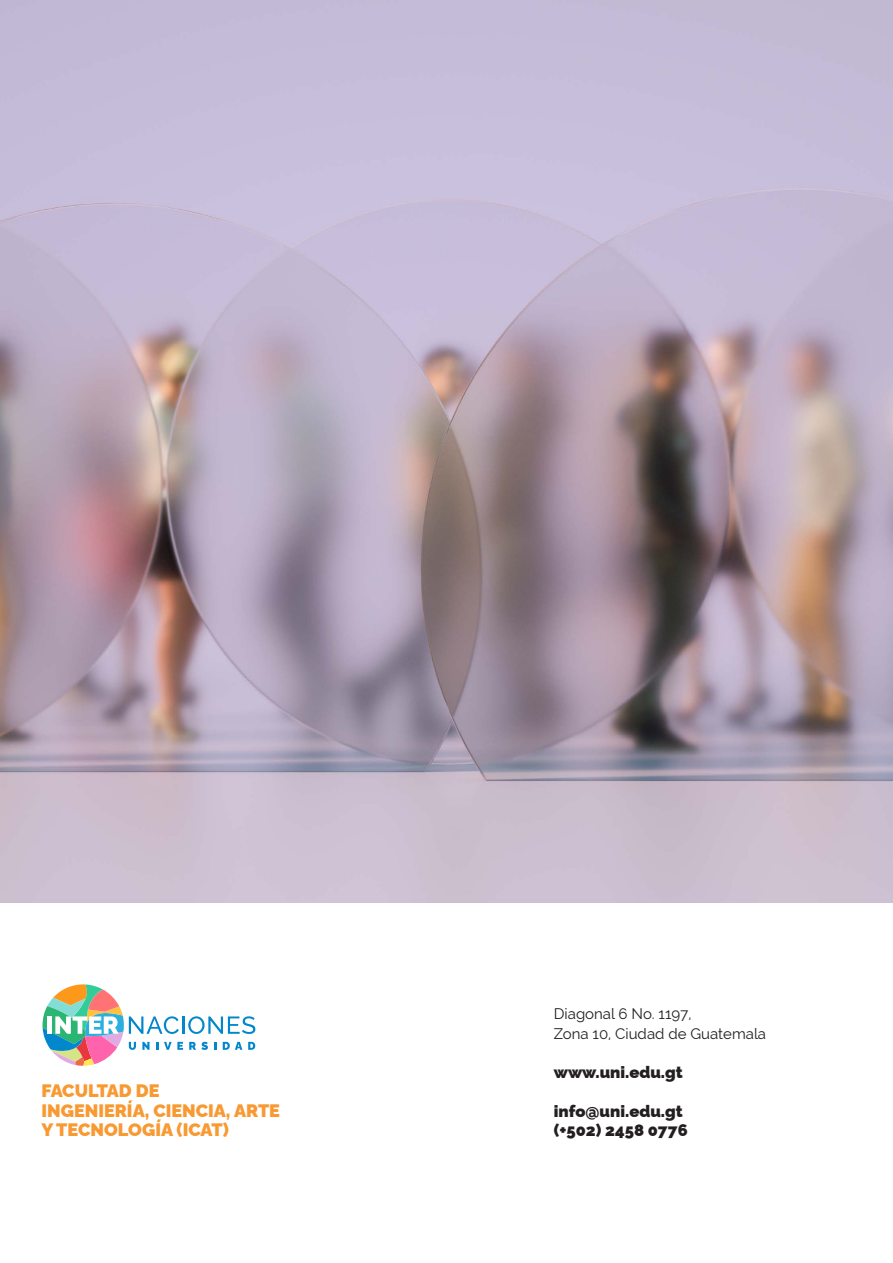
<style>
.page{position:relative;width:893px;height:1263px;background:#fff}
.page>*{position:absolute;margin:0;border:0;box-sizing:border-box;transform-origin:0 0}
.t1{font:900 18px/19.5px "Raleway";color:#f89931}
.t2{font:900 16.5px/19.5px "Raleway";color:#231f20}
.t3{font:15px/19.5px "Raleway";color:#231f20}
</style>
<div class="page">
<img style="left:0;top:0;width:893px;height:902px">
<svg style="left:43px;top:984px;width:212px;height:82px"></svg>
<p class="t1" style="left:41px;top:1080px;width:240px">FACULTAD DE<br>INGENIERÍA, CIENCIA, ARTE<br>Y TECNOLOGÍA (ICAT)</p>
<p class="t3" style="left:554px;top:1004px;width:214px">Diagonal 6 No. 1197,<br>Zona 10, Ciudad de Guatemala</p>
<p class="t2" style="left:554px;top:1061px;width:130px">www.uni.edu.gt</p>
<p class="t2" style="left:554px;top:1100px;width:135px">info@uni.edu.gt (+502) 2458 0776</p>
</div>
